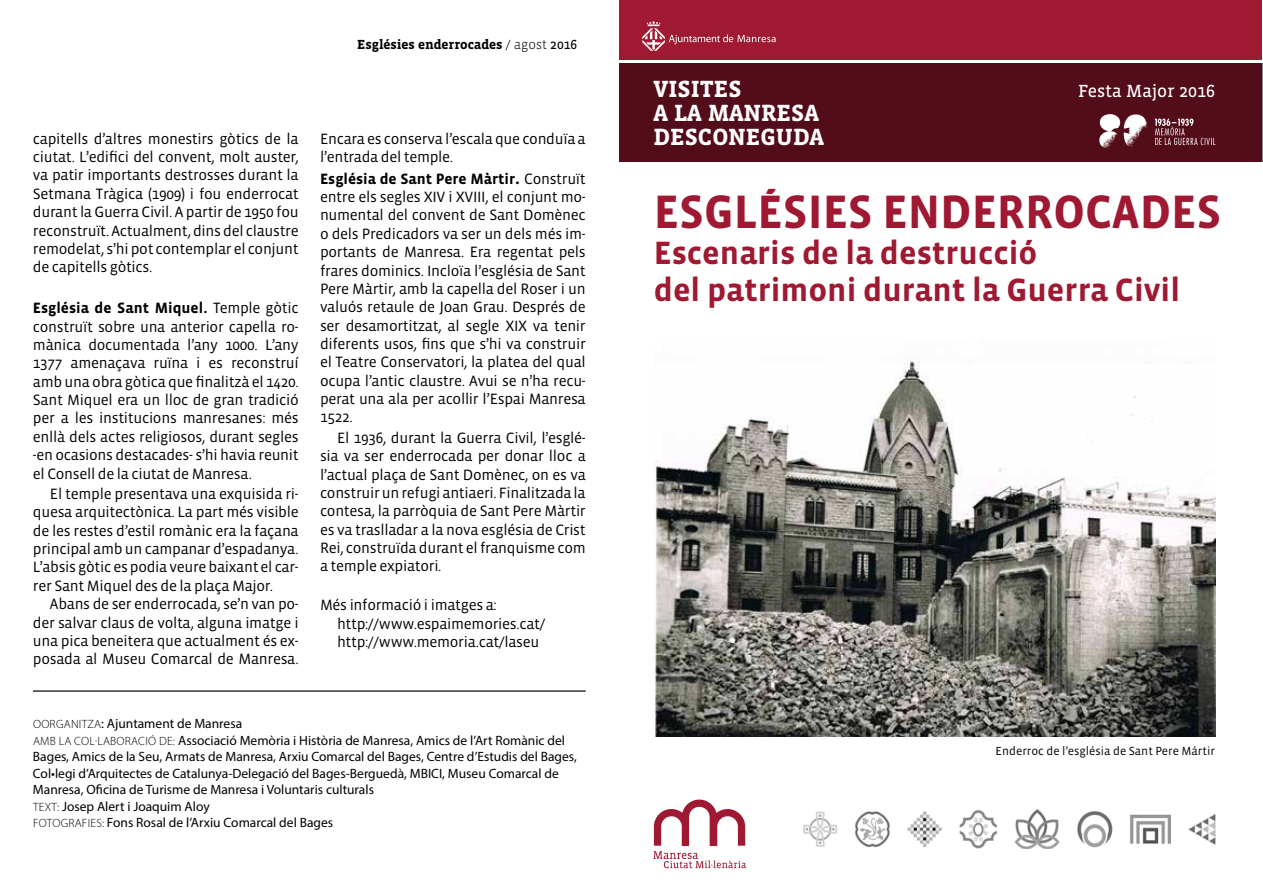
<style>
.page{position:relative;width:1263px;height:893px;background:#fff}
.page>*{position:absolute;margin:0;border:0;box-sizing:border-box;transform-origin:0 0}
.t1{font:700 48px "Vista Sans OT";color:#9e1931}
.t2{font:700 33px/36.2px "Vista Sans OT";color:#9e1931}
.t3{font:700 24px/24px "Vista Slab";color:#fff}
.t4{font:18px "Vista Slab";color:#fff}
.t5{font:15.3px/18.3px "Vista Sans OT";letter-spacing:-.02em;color:#000;text-align:justify}
.t6{font:13.5px/16.5px "Myriad Pro";color:#000}
.t7{font:700 13.5px "Vista Slab";color:#000}
.t8{font:12px "Vista Sans OT";color:#000}
.t9{font:300 12px "Myriad Pro";color:#000}
.s1{font-weight:300}
.s2{font-weight:400}
.s3{font-weight:700}
.s4{font-weight:700;font-size:18px}
.s5{font-weight:300;font-size:12px}
</style>
<div class="page">
<hr style="left:33px;top:690px;width:553px;height:2px;background:#000">
<img style="left:654px;top:355px;width:561px;height:381px">
<img style="left:804px;top:810px;width:367px;height:38px">
<div style="left:620px;top:0;width:642px;height:60px;background:#9e1931"></div>
<svg style="left:642px;top:21px;width:134px;height:30px"></svg>
<div style="left:620px;top:64px;width:642px;height:98px;background:#530d1a"></div>
<svg style="left:653px;top:799px;width:93px;height:69px"></svg>
<img style="left:1188px;top:813px;width:28px;height:32px">
<img style="left:1099px;top:114px;width:22px;height:35px">
<img style="left:1123px;top:114px;width:24px;height:34px">
<svg style="left:1154px;top:119px;width:61px;height:26px"></svg>
<p class="t7" style="left:357px;top:38px;width:221px">ESGLÉSIES ENDERROCADES <span class="s1">/ agost</span> <span class="s2">2016</span></p>
<p class="t5" style="left:33px;top:130px;width:267px">capitells d’altres monestirs gòtics de la ciutat. L’edifici del convent, molt auster, va patir importants destrosses durant la Setmana Tràgica (1909) i fou enderrocat durant la Guerra Civil. A partir de 1950 fou reconstruït. Actualment, dins del claustre remodelat, s’hi pot contemplar el conjunt de capitells gòtics.</p>
<p class="t5" style="left:33px;top:299px;width:267px"><span class="s3">Església de Sant Miquel.</span> Temple gòtic construït sobre una anterior capella ro&shy;mànica documentada l’any 1000. L’any 1377 amenaçava ruïna i es reconstruí amb una obra gòtica que finalitzà el 1420.<br>Sant Miquel era un lloc de gran tradició per a les institucions manresanes: més enllà dels actes religiosos, durant segles -en ocasions destacades- s’hi havia reunit el Consell de la ciutat de Manresa.</p>
<p class="t5" style="left:33px;top:485px;width:267px;text-indent:17px">El temple presentava una exquisida ri&shy;quesa arquitectònica. La part més visible de les restes d’estil romànic era la façana principal amb un campanar d’espadanya.<br>L’absis gòtic es podia veure baixant el car&shy;rer Sant Miquel des de la plaça Major.</p>
<p class="t5" style="left:33px;top:595px;width:267px;text-indent:17px">Abans de ser enderrocada, se’n van po&shy;der salvar claus de volta, alguna imatge i una pica beneitera que actualment és ex&shy;posada al Museu Comarcal de Manresa.</p>
<p class="t5" style="left:320px;top:130px;width:267px">Encara es conserva l’escala que conduïa a l’entrada del temple.</p>
<p class="t5" style="left:320px;top:170px;width:267px"><span class="s3">Església de Sant Pere Màrtir</span><span class="s4">.</span> Construït entre els segles XIV i XVIII, el conjunt mo&shy;numental del convent de Sant Domènec o dels Predicadors va ser un dels més im&shy;portants de Manresa. Era regentat pels frares dominics. Incloïa l’església de Sant Pere Màrtir, amb la capella del Roser i un valuós retaule de Joan Grau. Després de ser desamortitzat, al segle XIX va tenir diferents usos, fins que s’hi va construir el Teatre Conservatori, la platea del qual ocupa l’antic claustre. Avui se n’ha recu&shy;perat una ala per acollir l’Espai Manresa 1522.</p>
<p class="t5" style="left:320px;top:429px;width:267px;text-indent:17px">El 1936, durant la Guerra Civil, l’esglé&shy;sia va ser enderrocada per donar lloc a l’actual plaça de Sant Domènec, on es va construir un refugi antiaeri. Finalitzada la contesa, la parròquia de Sant Pere Màrtir es va traslladar a la nova església de Crist Rei, construïda durant el franquisme com a temple expiatori.</p>
<p class="t5" style="left:337px;top:596px;width:210px;text-align:left;text-indent:-17px">Més informació i imatges a: http://www.espaimemories.cat/ http://www.memoria.cat/laseu</p>
<p class="t6" style="left:33px;top:715px;width:545px"><span class="s5">OORGANITZA</span>: Ajuntament de Manresa<br><span class="s5">AMB LA COL·LABORACI Ó DE:</span> Associació Memòria i Història de Manresa, Amics de l’Art Romànic del Bages, Amics de la Seu, Armats de Manresa, Arxiu Comarcal del Bages, Centre d’Estudis del Bages, Col•legi d’Arquitectes de Catalunya-Delegació del Bages-Berguedà, MBICI, Museu Comarcal de Manresa, Oficina de Turisme de Manresa i Voluntaris culturals<br><span class="s5">TEXT:</span> Josep Alert i Joaquim Aloy</p>
<p class="t9" style="left:33px;top:817px;width:14px">FOTOGRAFI</p>
<p class="t6" style="left:91px;top:814px;width:244px"><span class="s5">ES:</span> Fons Rosal de l’Arxiu Comarcal del Bages</p>
<h3 class="t3" style="left:654px;top:78px;width:90px">VISITES</h3>
<p class="t4" style="left:1078px;top:83px;width:138px">Festa Major 2016</p>
<h3 class="t3" style="left:654px;top:102px;width:172px">A LA MANRESA<br>DESCONEGUDA</h3>
<h1 class="t1" style="left:654px;top:188px;width:569px">ESGLÉSIES ENDERROCADES</h1>
<h2 class="t2" style="left:654px;top:236px;width:528px">Escenaris de la destrucció<br>del patrimoni durant la Guerra Civil</h2>
<p class="t8" style="left:995px;top:745px;width:221px">Enderroc de l’església de Sant Pere Mártir</p>
</div>
